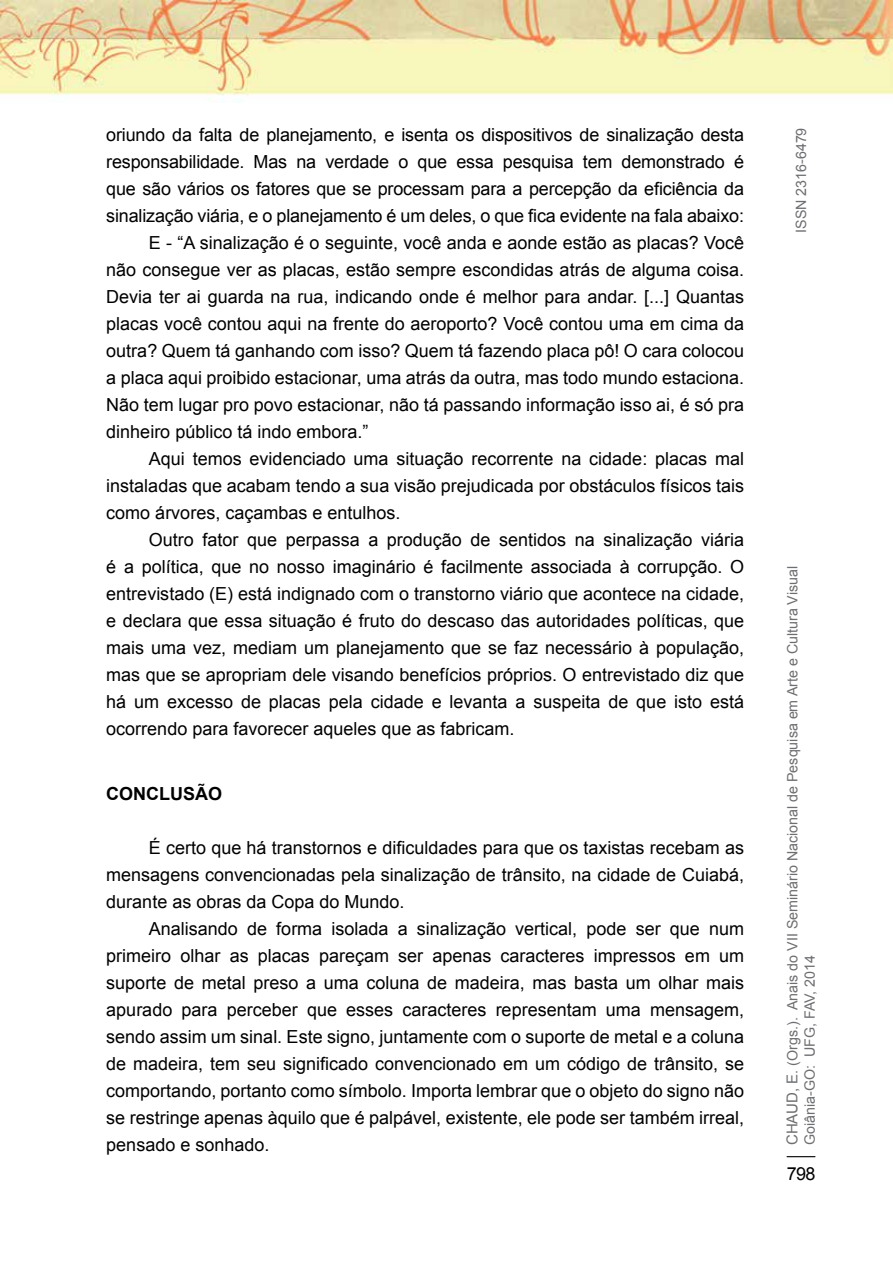
<style>
.page{position:relative;width:893px;height:1263px;background:#fff}
.page>*{position:absolute;margin:0;border:0;box-sizing:border-box;transform-origin:0 0}
.t1{font:18px/27px "Arial";color:#000;text-align:justify}
.t2{font:700 18px "Arial";color:#000}
.t3{font:14.25px/17.1px "Arial";color:#6d6e71}
.s1{font-size:15px}
</style>
<div class="page">
<svg style="left:787px;top:1156px;width:28px;height:1px"></svg>
<img style="left:0;top:0;width:893px;height:102px">
<p class="t1" style="left:106px;top:121px;width:639px">oriundo da falta de planejamento, e isenta os dispositivos de sinalização desta</p>
<p class="t1" style="left:106px;top:148px;width:639px">responsabilidade. Mas na verdade o que essa pesquisa tem demonstrado é</p>
<p class="t1" style="left:106px;top:175px;width:639px">que são vários os fatores que se processam para a percepção da eficiência da</p>
<p class="t1" style="left:106px;top:202px;width:639px">sinalização viária, e o planejamento é um deles, o que fica evidente na fala abaixo:</p>
<p class="t1" style="left:149px;top:229px;width:597px">E - “A sinalização é o seguinte, você anda e aonde estão as placas? Você</p>
<p class="t1" style="left:106px;top:256px;width:639px">não consegue ver as placas, estão sempre escondidas atrás de alguma coisa.</p>
<p class="t1" style="left:106px;top:283px;width:639px">Devia ter ai guarda na rua, indicando onde é melhor para andar. [...] Quantas</p>
<p class="t1" style="left:106px;top:310px;width:639px">placas você contou aqui na frente do aeroporto? Você contou uma em cima da</p>
<p class="t1" style="left:106px;top:337px;width:639px">outra? Quem tá ganhando com isso? Quem tá fazendo placa pô! O cara colocou</p>
<p class="t1" style="left:106px;top:364px;width:639px">a placa aqui proibido estacionar, uma atrás da outra, mas todo mundo estaciona.</p>
<p class="t1" style="left:106px;top:391px;width:639px">Não tem lugar pro povo estacionar, não tá passando informação isso ai, é só pra</p>
<p class="t1" style="left:106px;top:418px;width:264px">dinheiro público tá indo embora.”</p>
<p class="t1" style="left:149px;top:445px;width:597px">Aqui temos evidenciado uma situação recorrente na cidade: placas mal</p>
<p class="t1" style="left:106px;top:472px;width:639px">instaladas que acabam tendo a sua visão prejudicada por obstáculos físicos tais</p>
<p class="t1" style="left:106px;top:499px;width:296px">como árvores, caçambas e entulhos.</p>
<p class="t1" style="left:149px;top:526px;width:597px">Outro fator que perpassa a produção de sentidos na sinalização viária</p>
<p class="t1" style="left:106px;top:553px;width:639px">é a política, que no nosso imaginário é facilmente associada à corrupção. O</p>
<p class="t1" style="left:106px;top:580px;width:639px">entrevistado (E) está indignado com o transtorno viário que acontece na cidade,</p>
<p class="t1" style="left:106px;top:607px;width:639px">e declara que essa situação é fruto do descaso das autoridades políticas, que</p>
<p class="t1" style="left:106px;top:634px;width:639px">mais uma vez, mediam um planejamento que se faz necessário à população,</p>
<p class="t1" style="left:106px;top:661px;width:639px">mas que se apropriam dele visando benefícios próprios. O entrevistado diz que</p>
<p class="t1" style="left:106px;top:688px;width:639px">há um excesso de placas pela cidade e levanta a suspeita de que isto está</p>
<p class="t1" style="left:106px;top:715px;width:410px">ocorrendo para favorecer aqueles que as fabricam.</p>
<p class="t2" style="left:106px;top:781px;width:117px">CONCLUSÃO</p>
<p class="t1" style="left:106px;top:834px;width:639px;text-indent:43px">É certo que há transtornos e dificuldades para que os taxistas recebam as mensagens convencionadas pela sinalização de trânsito, na cidade de Cuiabá, durante as obras da Copa do Mundo.</p>
<p class="t1" style="left:106px;top:915px;width:639px;text-indent:43px">Analisando de forma isolada a sinalização vertical, pode ser que num primeiro olhar as placas pareçam ser apenas caracteres impressos em um suporte de metal preso a uma coluna de madeira, mas basta um olhar mais apurado para perceber que esses caracteres representam uma mensagem, sendo assim um sinal. Este signo, juntamente com o suporte de metal e a coluna de madeira, tem seu significado convencionado em um código de trânsito, se comportando, portanto como símbolo. Importa lembrar que o objeto do signo não se restringe apenas àquilo que é palpável, existente, ele pode ser também irreal, pensado e sonhado.</p>
<p class="t3" style="left:793px;top:233px;width:107px;rotate:-90deg">ISSN 2316-6479</p>
<p class="t3" style="left:784px;top:1145px;width:581px;rotate:-90deg"><span class="s1">Chaud, E</span>. (Orgs.). Anais do VII Seminário Nacional de Pesquisa em Arte e Cultura Visual<br>Goiânia-GO: U FG, FAV, 2014</p>
<p class="t1" style="left:787px;top:1160px;width:30px">798</p>
</div>
